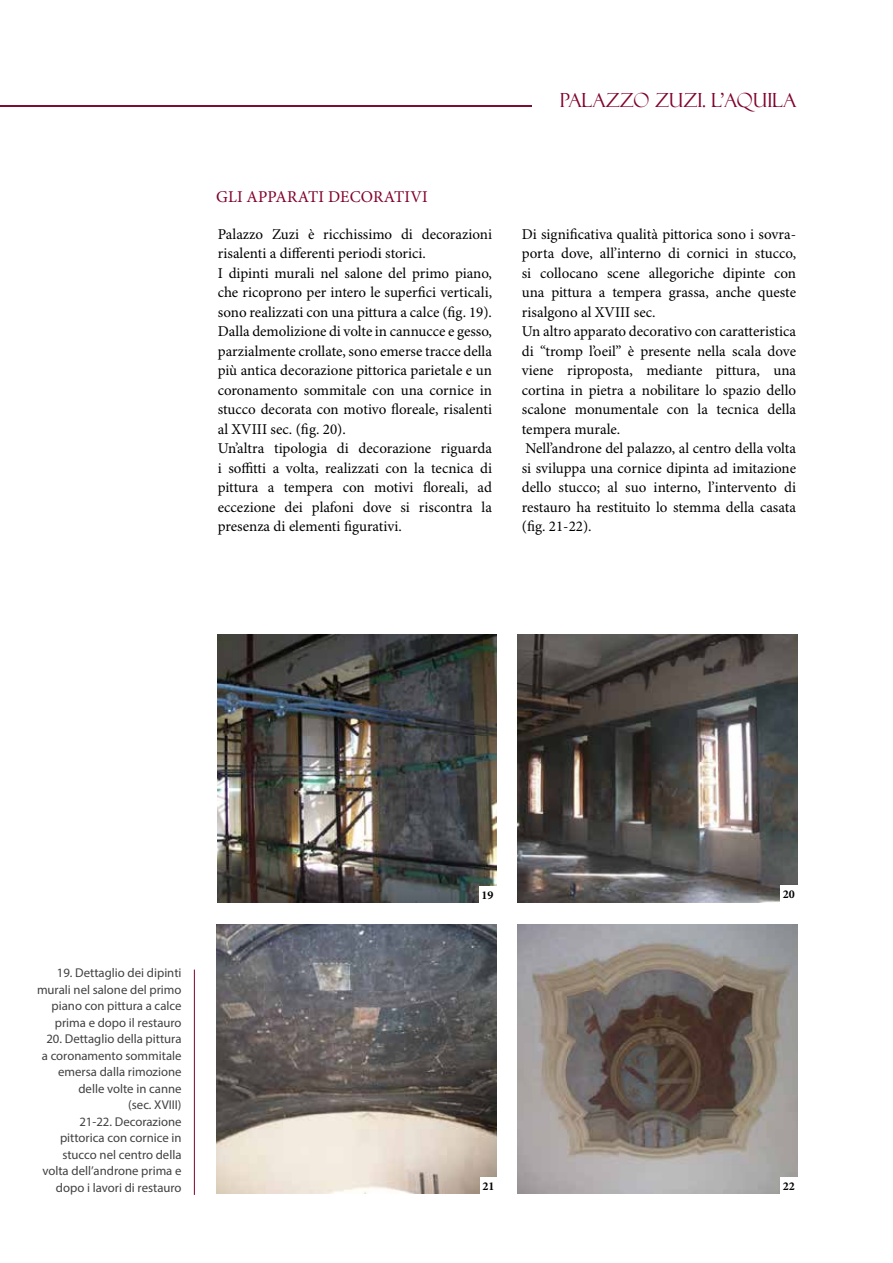
<style>
.page{position:relative;width:893px;height:1263px;background:#fff}
.page>*{position:absolute;margin:0;border:0;box-sizing:border-box;transform-origin:0 0}
.t1{font:19.5px "Felix Titling";color:#81002d}
.t2{font:16.5px "Minion Pro";letter-spacing:.01em;color:#81002d}
.t3{font:15px/19.5px "Minion Pro";color:#000}
.t4{font:12.75px/16.5px "Myriad Pro";color:#414042;text-align:right}
.t5{font:700 12px "Minion Pro";color:#000}
</style>
<div class="page">
<hr style="left:194px;top:969px;width:1px;height:226px;background:#81002d">
<img style="left:216px;top:924px;width:280px;height:269px">
<img style="left:217px;top:635px;width:279px;height:267px">
<img style="left:517px;top:635px;width:280px;height:267px">
<img style="left:517px;top:924px;width:280px;height:269px">
<hr style="left:0;top:105px;width:532px;height:2px;background:#7a0e34">
<div style="left:479px;top:886px;width:17px;height:17px;background:#fff"></div>
<div style="left:480px;top:1177px;width:17px;height:17px;background:#fff"></div>
<div style="left:780px;top:885px;width:17px;height:17px;background:#fff"></div>
<div style="left:780px;top:1177px;width:17px;height:17px;background:#fff"></div>
<p class="t2" style="left:216px;top:187px;width:213px">GLI APPARATI DECORATIVI</p>
<h1 class="t1" style="left:560px;top:88px;width:238px">PALAZZO ZUZI. L’AQUILA</h1>
<p class="t3" style="left:218px;top:225px;width:276px">Palazzo Zuzi è ricchissimo di decorazioni risalenti a differenti periodi storici.<br>I dipinti murali nel salone del primo piano, che ricoprono per intero le superfici verticali, sono realizzati con una pittura a calce (fig. 19).<br>Dalla demolizione di volte in cannucce e gesso, parzialmente crollate, sono emerse tracce della più antica decorazione pittorica parietale e un coronamento sommitale con una cornice in stucco decorata con motivo floreale, risalenti al XVIII sec. (fig. 20).<br>Un’altra tipologia di decorazione riguarda i soffitti a volta, realizzati con la tecnica di pittura a tempera con motivi floreali, ad eccezione dei plafoni dove si riscontra la presenza di elementi figurativi.</p>
<p class="t3" style="left:522px;top:225px;width:276px">Di significativa qualità pittorica sono i sovra&shy;porta dove, all’interno di cornici in stucco, si collocano scene allegoriche dipinte con una pittura a tempera grassa, anche queste risalgono al XVIII sec.<br>Un altro apparato decorativo con caratteristica di “tromp l’oeil” è presente nella scala dove viene riproposta, mediante pittura, una cortina in pietra a nobilitare lo spazio dello scalone monumentale con la tecnica della tempera murale.<br>Nell’androne del palazzo, al centro della volta si sviluppa una cornice dipinta ad imitazione dello stucco; al suo interno, l’intervento di restauro ha restituito lo stemma della casata (fig. 21-22).</p>
<p class="t4" style="left:37px;top:965px;width:146px">19. Dettaglio dei dipinti murali nel salone del primo piano con pittura a calce prima e dopo il restauro</p>
<p class="t4" style="left:42px;top:1031px;width:141px">20. Dettaglio della pittura a coronamento sommitale emersa dalla rimozione delle volte in canne<br>(sec. XVIII)<br>21-22. Decorazione pittorica con cornice in stucco nel centro della volta dell’androne prima e dopo i lavori di restauro</p>
<p class="t5" style="left:481px;top:887px;width:13px">19</p>
<p class="t5" style="left:483px;top:1178px;width:13px">21</p>
<p class="t5" style="left:783px;top:886px;width:13px">20</p>
<p class="t5" style="left:783px;top:1178px;width:13px">22</p>
</div>
